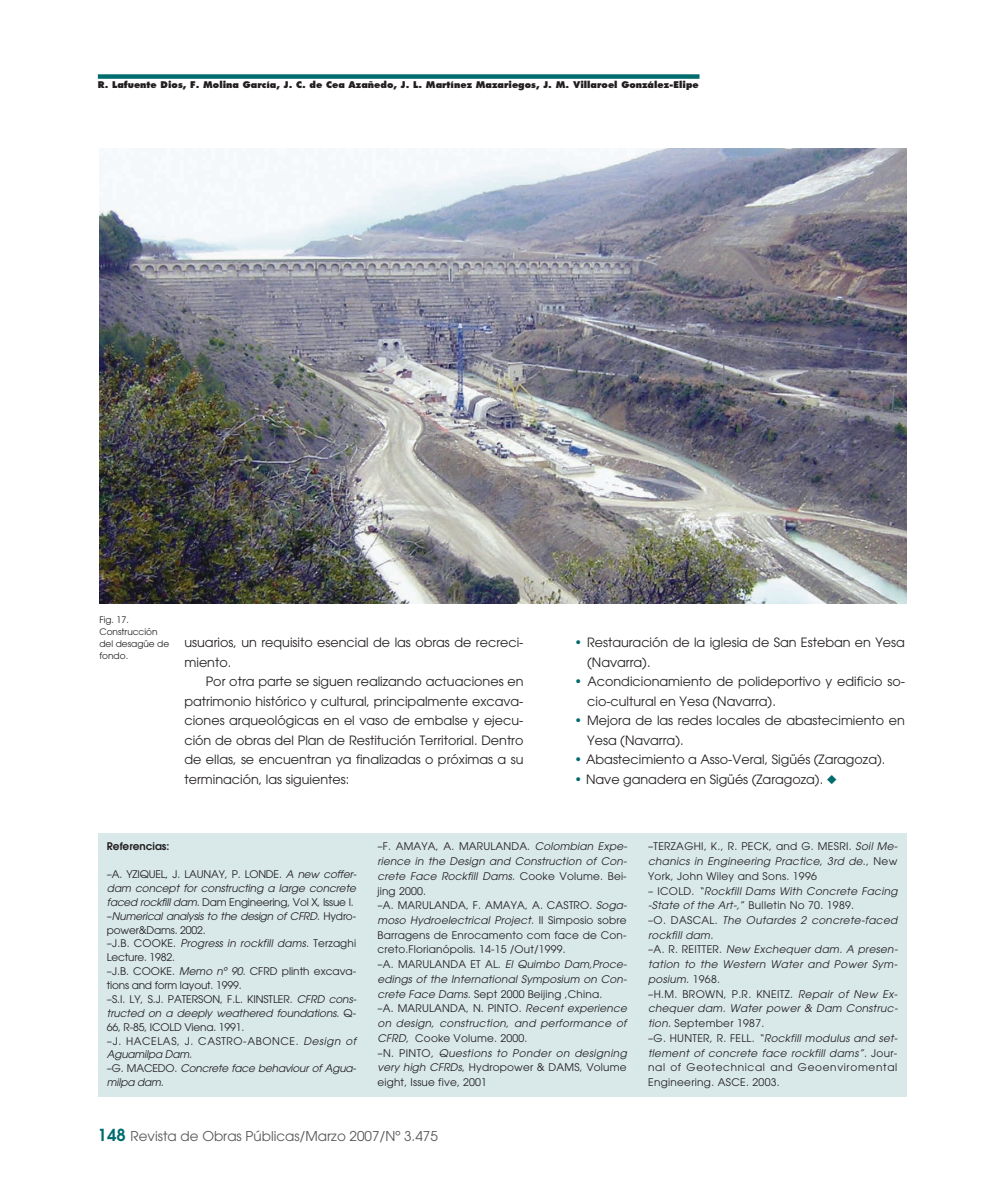
<style>
.page{position:relative;width:983px;height:1195px;background:#fff}
.page>*{position:absolute;margin:0;border:0;box-sizing:border-box;transform-origin:0 0}
.t1{font:13.5px "Avant Garde";color:#57585a}
.t2{font:12.75px/19.5px "Avant Garde";color:#231f20}
.t3{font:10.5px/14.7px "Avant Garde";letter-spacing:.015em;color:#231f20}
.t4{font:10.5px/13.8px "Avant Garde";letter-spacing:-.015em;color:#231f20}
.t5{font:italic 10.5px/14.7px "Avant Garde";letter-spacing:.03em;color:#231f20}
.t6{font:600 10.5px "Avant Garde";color:#231f20}
.t7{font:800 9px "Futura";color:#231f20}
.t8{font:9px/12px "Avant Garde";color:#231f20}
.s1{color:#006b6e}
.s2{font-style:italic}
.s3{font-style:normal}
.s4{font-weight:600;font-size:16.5px;color:#006b6e}
</style>
<div class="page">
<div style="left:98px;top:74px;width:601px;height:5px;background:#006b6e"></div>
<img style="left:99px;top:149px;width:807px;height:455px">
<div style="left:98px;top:833px;width:808px;height:264px;background:#d9e9ea"></div>
<p class="t7" style="left:98px;top:81px;width:602px">R. Lafuente Dios, F. Molina García, J. C. de Cea Azañedo, J. L. Martínez Mazariegos, J. M. Villaroel González-Elipe</p>
<p class="t8" style="left:99px;top:614px;width:71px">Fig. 17.<br>Construcción del desagüe de fondo.</p>
<p class="t2" style="left:184px;top:634px;width:340px">usuarios, un requisito esencial de las obras de recreci&shy;miento.</p>
<p class="t2" style="left:184px;top:673px;width:340px;text-align:justify;text-indent:21px">Por otra parte se siguen realizando actuaciones en patrimonio histórico y cultural, principalmente excava&shy;ciones arqueológicas en el vaso de embalse y ejecu&shy;ción de obras del Plan de Restitución Territorial. Dentro de ellas, se encuentran ya finalizadas o próximas a su terminación, las siguientes:</p>
<p class="t2" style="left:587px;top:634px;width:319px;text-indent:-13px"><span class="s1">•</span> Restauración de la iglesia de San Esteban en Yesa (Navarra).</p>
<p class="t2" style="left:587px;top:673px;width:319px;text-indent:-13px"><span class="s1">•</span> Acondicionamiento de polideportivo y edificio so&shy;cio-cultural en Yesa (Navarra).</p>
<p class="t2" style="left:587px;top:712px;width:319px;text-indent:-13px"><span class="s1">•</span> Mejora de las redes locales de abastecimiento en<br>Yesa (Navarra).</p>
<p class="t2" style="left:574px;top:751px;width:312px"><span class="s1">•</span> Abastecimiento a Asso-Veral, Sigüés (Zaragoza).</p>
<p class="t2" style="left:574px;top:771px;width:264px"><span class="s1">•</span> Nave ganadera en Sigüés (Zaragoza). <span class="s1">◆</span></p>
<p class="t6" style="left:107px;top:842px;width:64px">Referencias:</p>
<p class="t4" style="left:107px;top:868px;width:251px">–A. YZIQUEL, J. LAUNAY, P. LONDE. <span class="s2">A new coffer&shy;dam concept for constructing a large concrete faced rockfill dam.</span> Dam Engineering, Vol X, Issue I. –<span class="s2">Numerical analysis to the design of CFRD</span>. Hydro&shy;power&amp;Dams. 2002.<br>–J.B. COOKE. <span class="s2">Progress in rockfill dams.</span> Terzaghi Lecture. 1982.<br>–J.B. COOKE. <span class="s2">Memo nº 90</span>. CFRD plinth excava&shy;tions and form layout. 1999.<br>–S.I. LY, S.J. PATERSON, F.L. KINSTLER. <span class="s2">CFRD cons&shy;tructed on a deeply weathered foundations</span>. Q-66, R-85, ICOLD Viena. 1991.<br>–J. HACELAS, J. CASTRO-ABONCE. <span class="s2">Design of Aguamilpa Dam.<br></span>–G. MACEDO. <span class="s2">Concrete face behaviour of Agua&shy;milpa dam.</span></p>
<p class="t3" style="left:377px;top:840px;width:251px">–F. AMAYA, A. MARULANDA. <span class="s2">Colombian Expe&shy;rience in the Design and Construction of Con&shy;crete Face Rockfill Dams</span>. Cooke Volume. Bei&shy;jing 2000.<br>–A. MARULANDA, F. AMAYA, A. CASTRO. <span class="s2">Soga&shy;moso Hydroelectrical Project.</span> II Simposio sobre Barragens de Enrocamento com face de Con&shy;creto.Florianópolis. 14-15 /Out/1999.<br>–A. MARULANDA ET AL. <span class="s2">El Quimbo Dam,Proce&shy;edings of the International Symposium on Con&shy;crete Face Dams.</span> Sept 2000 Beijing ,China.<br>–A. MARULANDA, N. PINTO. <span class="s2">Recent experience on design, construction, and performance of CFRD,</span> Cooke Volume. 2000.<br>–N. PINTO, <span class="s2">Questions to Ponder on designing very high CFRDs</span>, Hydropower &amp; DAMS, Volume eight, Issue five, 2001</p>
<p class="t3" style="left:648px;top:840px;width:251px;text-align:justify">–TERZAGHI, K., R. PECK, and G. MESRI. <span class="s2">Soil Me&shy;chanics in Engineering Practice, 3rd de</span>., New York, John Wiley and Sons. 1996</p>
<p class="t5" style="left:648px;top:884px;width:251px"><span class="s3">– ICOLD.</span> “Rockfill Dams With Concrete Facing -State of the Art-,<span class="s3">” Bulletin No 70. 1989.<br>–O. DASCAL.</span> The Outardes 2 concrete-faced rockfill dam.<br><span class="s3">–A. R. REITTER.</span> New Exchequer dam. A presen&shy;tation to the Western Water and Power Sym&shy;posium. <span class="s3">1968.<br>–H.M. BROWN, P.R. KNEITZ.</span> Repair of New Ex&shy;chequer dam. Water power &amp; Dam Construc&shy;tion. <span class="s3">September 1987.<br>–G. HUNTER, R. FELL.</span> “Rockfill modulus and set&shy;tlement of concrete face rockfill dams”<span class="s3">. Jour&shy;nal of Geotechnical and Geoenviromental Engineering. ASCE. 2003.</span></p>
<p class="t1" style="left:98px;top:1130px;width:341px"><span class="s4">148</span> Revista de Obras Públicas/Marzo 2007/Nº 3.475</p>
</div>
